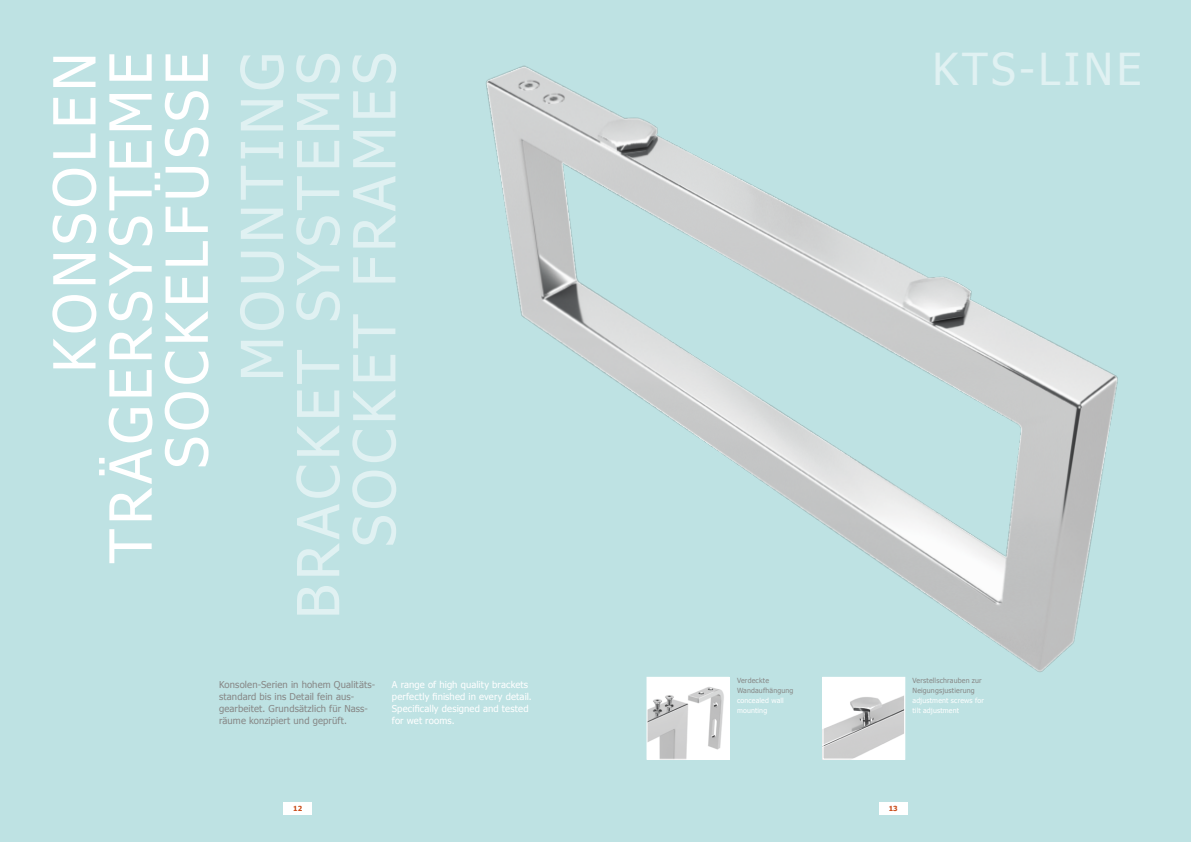
<style>
.page{position:relative;width:1191px;height:842px;background:#bee2e3}
.page>*{position:absolute;margin:0;border:0;box-sizing:border-box;transform-origin:0 0}
.t1{font:58.2px/56.1px "Tahoma";letter-spacing:.08em;color:#e0f1f2;text-align:right}
.t2{font:58.2px/56.1px "Tahoma";letter-spacing:.08em;color:#fff;text-align:right}
.t3{font:44px "Tahoma";letter-spacing:.08em;color:#e0f1f2}
.t4{font:9.4px/12px "Tahoma";letter-spacing:.015em;color:#878786}
.t5{font:9.4px/12px "Tahoma";letter-spacing:.01em;color:#fff}
.t6{font:7px/10px "Tahoma";letter-spacing:.025em;color:#878786}
.t7{font:7px/10px "Tahoma";letter-spacing:.025em;color:#fff}
.t8{font:700 7px "Tahoma";color:#c94b18}
</style>
<div class="page">
<div style="left:283px;top:802px;width:29px;height:13px;background:#fff"></div>
<div style="left:879px;top:802px;width:28px;height:13px;background:#fff"></div>
<img style="left:486px;top:65px;width:632px;height:622px">
<img style="left:648px;top:679px;width:79px;height:79px">
<div style="left:646px;top:677px;width:83px;height:83px;border:1px solid #fff"></div>
<img style="left:824px;top:679px;width:79px;height:79px">
<div style="left:822px;top:677px;width:83px;height:83px;border:1px solid #fff"></div>
<h1 class="t2" style="left:44px;top:563px;width:512px;rotate:-90deg">KONSOLEN<br>TRÄGERSYSTEME<br>SOCKELFÜSSE</h1>
<h1 class="t1" style="left:231px;top:619px;width:568px;rotate:-90deg">MOUNTING<br>BRACKET SYSTEMS<br>SOCKET FRAMES</h1>
<h2 class="t3" style="left:932px;top:39px;width:210px">KTS-LINE</h2>
<p class="t4" style="left:219px;top:678px;width:157px">Konsolen-Serien in hohem Qualitäts&shy;standard bis ins Detail fein aus&shy;gearbeitet. Grundsätzlich für Nass&shy;räume konzipiert und geprüft.</p>
<p class="t5" style="left:392px;top:678px;width:141px">A range of high quality brackets perfectly finished in every detail.<br>Specifically designed and tested for wet rooms.</p>
<p class="t6" style="left:912px;top:675px;width:71px">Verstellschrauben zur<br>Neigungsjustierung</p>
<p class="t6" style="left:737px;top:675px;width:58px">Verdeckte<br>Wandaufhängung</p>
<p class="t7" style="left:737px;top:695px;width:48px">concealed wall mounting</p>
<p class="t7" style="left:912px;top:695px;width:73px">adjustment screws for tilt adjustment</p>
<p class="t8" style="left:293px;top:804px;width:10px">12</p>
<p class="t8" style="left:888px;top:804px;width:10px">13</p>
</div>
